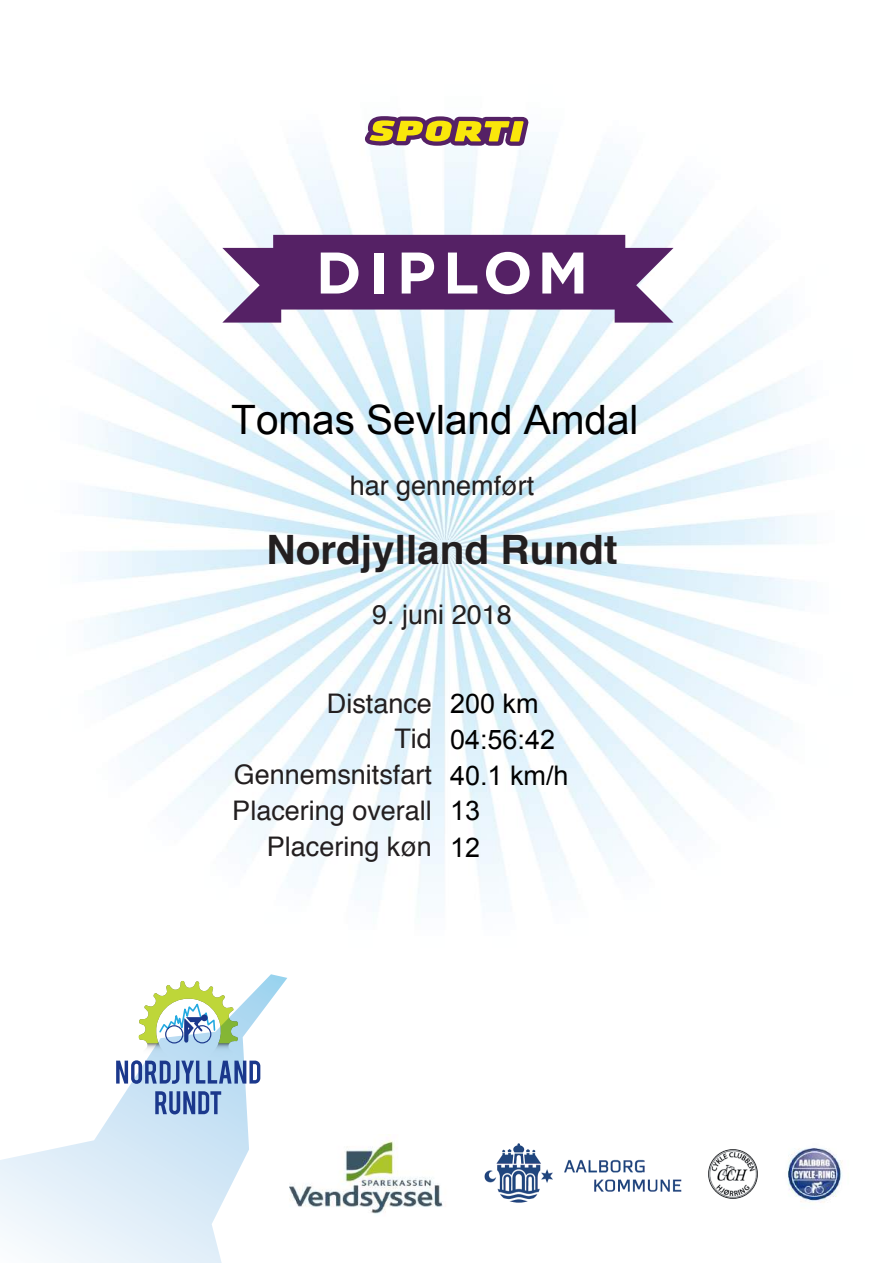
<style>
.page{position:relative;width:893px;height:1263px;background:#fff}
.page>*{position:absolute;margin:0;border:0;box-sizing:border-box;transform-origin:0 0}
.t1{font:700 58.5px "Gotham";letter-spacing:.12em;color:#fff}
.t2{font:40.5px "Arial";color:#000}
.t3{font:700 40.5px "Helvetica";color:#231f20}
.t4{font:27px/36px "Helvetica";color:#231f20;text-align:right}
.t5{font:27px/37.5px "Arial";color:#000}
</style>
<div class="page">
<img style="left:84px;top:133px;width:729px;height:779px">
<svg style="left:365px;top:116px;width:164px;height:30px;background:#ab8b53"></svg>
<svg style="left:222px;top:235px;width:451px;height:88px;background:#764f85"></svg>
<img style="left:708px;top:1149px;width:50px;height:50px">
<img style="left:788px;top:1148px;width:55px;height:55px">
<img style="left:484px;top:1143px;width:198px;height:60px">
<img style="left:289px;top:1134px;width:154px;height:80px">
<svg style="left:0;top:974px;width:287px;height:289px"></svg>
<svg style="left:139px;top:1043px;width:99px;height:17px;background:#bedbee"></svg>
<svg style="left:116px;top:1060px;width:144px;height:24px;background:#7691c2"></svg>
<svg style="left:155px;top:1091px;width:66px;height:23px;background:#6985bb"></svg>
<svg style="left:139px;top:981px;width:99px;height:62px"></svg>
<h1 class="t1" style="left:316px;top:239px;width:274px">DIPLOM</h1>
<h2 class="t2" style="left:231px;top:398px;width:409px">Tomas Sevland Amdal</h2>
<p class="t4" style="left:350px;top:468px;width:186px">har gennemført</p>
<h2 class="t3" style="left:266px;top:517px;width:353px">Nordjylland Rundt</h2>
<p class="t4" style="left:372px;top:597px;width:141px">9. juni 2018</p>
<p class="t4" style="left:232px;top:686px;width:201px">Distance<br>Tid<br>Gennemsnitsfart<br>Placering overall<br>Placering køn</p>
<p class="t5" style="left:450px;top:685px;width:90px">200 km</p>
<p class="t5" style="left:450px;top:722px;width:120px;line-height:36px">04:56:42<br>40.1 km/h</p>
<p class="t5" style="left:450px;top:791px;width:32px">13<br>12</p>
</div>
